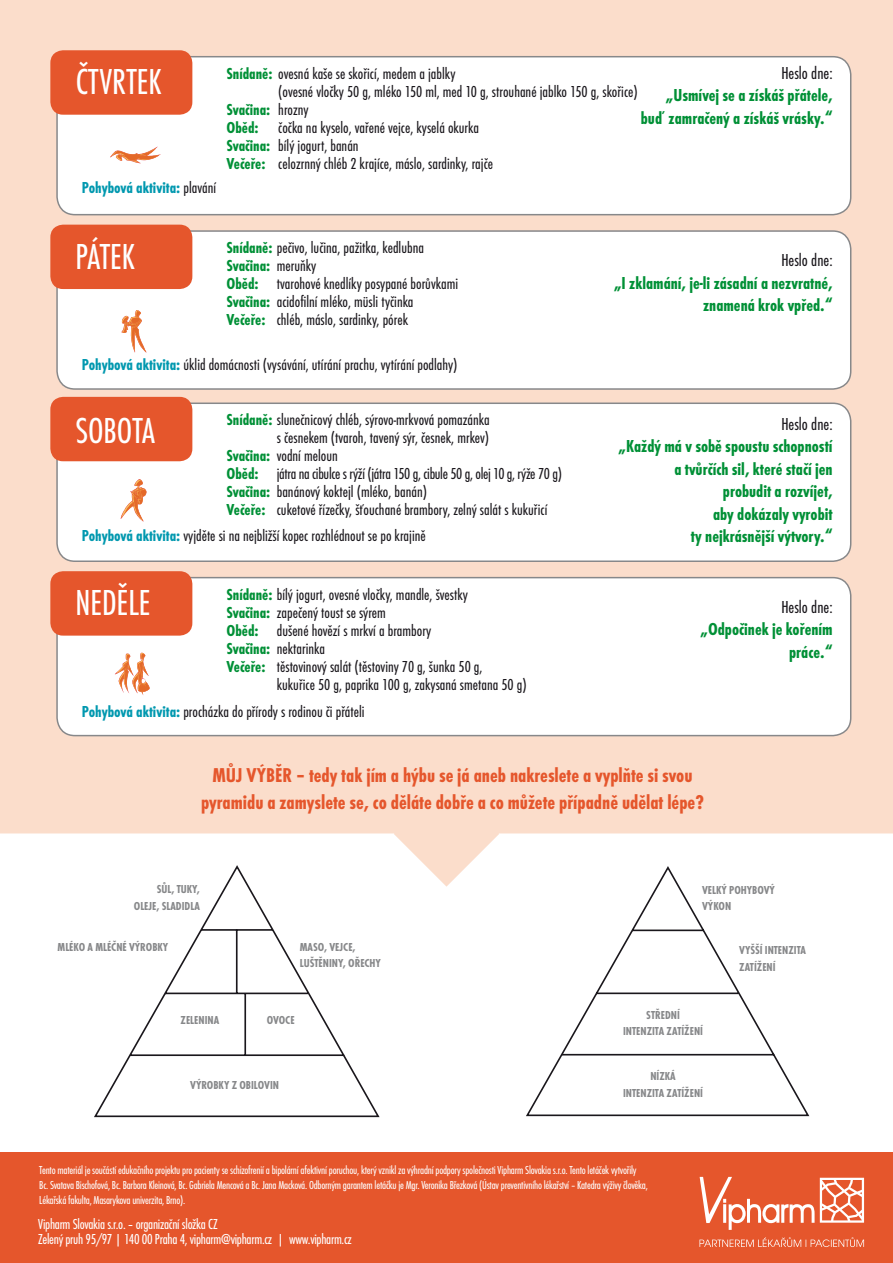
<style>
.page{position:relative;width:893px;height:1263px;background:#fbddcb}
.page>*{position:absolute;margin:0;border:0;box-sizing:border-box;transform-origin:0 0}
.t1{font:condensed 37.5px "Futura TOT";color:#fff}
.t2{font:700 condensed 20.85px/27.8px "Futura TOT";color:#e5562c;text-align:center}
.t3{font:700 condensed 18px/22.5px "Futura TOT";color:#009036;text-align:right}
.t4{font:condensed 18px "Futura TOT";color:#1a171c}
.t5{font:condensed 16.5px/18px "Futura TOT";color:#1a171c;text-align:right}
.t6{font:condensed 16.5px "Futura TOT";letter-spacing:-.02em;color:#1a171c}
.t7{font:700 condensed 16.5px "Futura TOT";color:#009036}
.t8{font:700 condensed 16.5px "Futura TOT";color:#0098af}
.t9{font:condensed 15px "Futura TOT";letter-spacing:-.02em;color:#fff}
.t10{font:condensed 12px/15px "Futura TOT";letter-spacing:-.02em;color:#fff}
.t11{font:700 condensed 12px/16.5px "Futura TOT";color:#87888a}
.s1{font-weight:400;color:#1a171c}
.s2{font-weight:700;color:#009036}
.s3{font-weight:700;color:#0098af}
</style>
<div class="page">
<div style="left:0;top:833px;width:893px;height:319px;background:#fff"></div>
<div style="left:57px;top:57px;width:794px;height:158px;background:#fff;border-radius:18px"></div>
<div style="left:56px;top:56px;width:795px;height:159px;border:2px solid #87888a;border-radius:18px"></div>
<div style="left:57px;top:403px;width:794px;height:158px;background:#fff;border-radius:18px"></div>
<div style="left:56px;top:402px;width:795px;height:160px;border:2px solid #87888a;border-radius:18px"></div>
<div style="left:57px;top:231px;width:794px;height:158px;background:#fff;border-radius:18px"></div>
<div style="left:56px;top:230px;width:795px;height:160px;border:2px solid #87888a;border-radius:18px"></div>
<div style="left:57px;top:578px;width:794px;height:158px;background:#fff;border-radius:18px"></div>
<div style="left:56px;top:577px;width:795px;height:159px;border:2px solid #87888a;border-radius:18px"></div>
<div style="left:50px;top:50px;width:142px;height:65px;background:#e5562c;border-radius:13px"></div>
<div style="left:50px;top:397px;width:142px;height:64px;background:#e5562c;border-radius:13px"></div>
<div style="left:50px;top:225px;width:142px;height:64px;background:#e5562c;border-radius:13px"></div>
<div style="left:50px;top:571px;width:142px;height:65px;background:#e5562c;border-radius:13px"></div>
<div style="left:0;top:1152px;width:893px;height:111px;background:#e5562c"></div>
<svg style="left:700px;top:1177px;width:164px;height:53px"></svg>
<svg style="left:699px;top:1237px;width:165px;height:10px"></svg>
<svg style="left:115px;top:653px;width:35px;height:42px"></svg>
<svg style="left:110px;top:146px;width:51px;height:17px"></svg>
<svg style="left:121px;top:310px;width:26px;height:43px"></svg>
<svg style="left:121px;top:479px;width:26px;height:43px"></svg>
<div style="left:93px;top:863px;width:288px;height:255px;background:#fff"></div>
<div style="left:525px;top:864px;width:286px;height:253px;background:#fff"></div>
<p class="t1" style="left:76px;top:60px;width:87px">ČTVRTEK</p>
<p class="t8" style="left:82px;top:178px;width:136px">Pohybová aktivita: <span class="s1">plavání</span></p>
<p class="t4" style="left:781px;top:63px;width:53px">Heslo dne:</p>
<p class="t3" style="left:641px;top:84px;width:193px">„Usmívej se a získáš přátele, buď zamračený a získáš vrásky.“</p>
<p class="t5" style="left:226px;top:64px;width:231px"><span class="s2">Snídaně:</span> ovesná kaše se skořicí, medem a jablky</p>
<p class="t5" style="left:278px;top:82px;width:361px">(ovesné vločky 50 g, mléko 150 ml, med 10 g, strouhané jablko 150 g, skořice)</p>
<p class="t7" style="left:226px;top:100px;width:84px">Svačina: <span class="s1">hrozny</span></p>
<p class="t5" style="left:226px;top:118px;width:254px"><span class="s2">Oběd:</span> čočka na kyselo, vařené vejce, kyselá okurka</p>
<p class="t5" style="left:226px;top:136px;width:134px"><span class="s2">Svačina:</span> bílý jogurt, banán</p>
<p class="t5" style="left:226px;top:154px;width:268px"><span class="s2">Večeře:</span> celozrnný chléb 2 krajíce, máslo, sardinky, rajče</p>
<p class="t1" style="left:75px;top:236px;width:61px">PÁTEK</p>
<p class="t5" style="left:226px;top:239px;width:199px"><span class="s2">Snídaně:</span> pečivo, lučina, pažitka, kedlubna</p>
<p class="t7" style="left:226px;top:256px;width:92px">Svačina: <span class="s1">meruňky</span></p>
<p class="t5" style="left:226px;top:275px;width:233px"><span class="s2">Oběd:</span> tvarohové knedlíky posypané borůvkami</p>
<p class="t5" style="left:226px;top:293px;width:189px"><span class="s2">Svačina:</span> acidofilní mléko, müsli tyčinka</p>
<p class="t5" style="left:226px;top:311px;width:183px"><span class="s2">Večeře:</span> chléb, máslo, sardinky, pórek</p>
<p class="t5" style="left:82px;top:356px;width:377px"><span class="s3">Pohybová aktivita:</span> úklid domácnosti (vysávání, utírání prachu, vytírání podlahy)</p>
<p class="t5" style="left:226px;top:411px;width:265px"><span class="s2">Snídaně:</span> slunečnicový chléb, sýrovo-mrkvová pomazánka s česnekem (tvaroh, tavený sýr, česnek, mrkev)</p>
<p class="t5" style="left:226px;top:447px;width:113px"><span class="s2">Svačina:</span> vodní meloun</p>
<p class="t6" style="left:226px;top:464px;width:337px"><span class="s2">Oběd:</span> játra na cibulce s rýží (játra 150 g, cibule 50 g, olej 10 g, rýže 70 g)</p>
<p class="t5" style="left:226px;top:483px;width:202px"><span class="s2">Svačina:</span> banánový koktejl (mléko, banán)</p>
<p class="t5" style="left:226px;top:501px;width:323px"><span class="s2">Večeře:</span> cuketové řízečky, šťouchané brambory, zelný salát s kukuřicí</p>
<p class="t5" style="left:82px;top:526px;width:345px"><span class="s3">Pohybová aktivita:</span> vyjděte si na nejbližší kopec rozhlédnout se po krajině</p>
<p class="t1" style="left:75px;top:409px;width:81px">SOBOTA</p>
<p class="t1" style="left:75px;top:581px;width:77px">NEDĚLE</p>
<p class="t5" style="left:226px;top:585px;width:243px"><span class="s2">Snídaně:</span> bílý jogurt, ovesné vločky, mandle, švestky</p>
<p class="t5" style="left:226px;top:603px;width:161px"><span class="s2">Svačina:</span> zapečený toust se sýrem</p>
<p class="t5" style="left:226px;top:621px;width:206px"><span class="s2">Oběd:</span> dušené hovězí s mrkví a brambory</p>
<p class="t5" style="left:226px;top:639px;width:100px"><span class="s2">Svačina:</span> nektarinka</p>
<p class="t5" style="left:277px;top:657px;width:251px;text-align:left;text-indent:-50px"><span class="s2">Večeře:</span> těstovinový salát (těstoviny 70 g, šunka 50 g,<br>kukuřice 50 g, paprika 100 g, zakysaná smetana 50 g)</p>
<p class="t5" style="left:82px;top:702px;width:284px"><span class="s3">Pohybová aktivita:</span> procházka do přírody s rodinou či přáteli</p>
<p class="t4" style="left:781px;top:250px;width:53px">Heslo dne:</p>
<p class="t3" style="left:614px;top:271px;width:220px">„I zklamání, je-li zásadní a nezvratné, znamená krok vpřed.“</p>
<p class="t4" style="left:781px;top:414px;width:53px">Heslo dne:</p>
<p class="t3" style="left:618px;top:435px;width:216px">„Každý má v sobě spoustu schopností a tvůrčích sil, které stačí jen<br>probudit a rozvíjet,<br>aby dokázaly vyrobit<br>ty nejkrásnější výtvory.“</p>
<p class="t4" style="left:781px;top:597px;width:53px">Heslo dne:</p>
<p class="t3" style="left:700px;top:618px;width:134px">„Odpočinek je kořením práce.“</p>
<p class="t2" style="left:201px;top:761px;width:504px">MŮJ VÝBĚR – tedy tak jím a hýbu se já aneb nakreslete a vyplňte si svou pyramidu a zamyslete se, co děláte dobře a co můžete případně udělat lépe?</p>
<p class="t11" style="left:134px;top:881px;width:68px;text-align:right">SŮL, TUKY,<br>OLEJE, SLADIDLA</p>
<p class="t11" style="left:58px;top:939px;width:112px">MLÉKO A MLÉČNÉ VÝROBKY</p>
<p class="t11" style="left:181px;top:1011px;width:40px">ZELENINA</p>
<p class="t11" style="left:300px;top:939px;width:83px">MASO, VEJCE,<br>LUŠTĚNINY, OŘECHY</p>
<p class="t11" style="left:267px;top:1011px;width:29px">OVOCE</p>
<p class="t11" style="left:190px;top:1077px;width:90px">VÝROBKY Z OBILOVIN</p>
<p class="t11" style="left:702px;top:881px;width:74px">VELKÝ POHYBOVÝ<br>VÝKON</p>
<p class="t11" style="left:739px;top:942px;width:68px">VYŠŠÍ INTENZITA</p>
<p class="t11" style="left:739px;top:958px;width:38px">ZATÍŽENÍ</p>
<p class="t11" style="left:623px;top:1007px;width:81px;text-align:center">STŘEDNÍ<br>INTENZITA ZATÍŽENÍ</p>
<p class="t11" style="left:623px;top:1068px;width:81px;text-align:center">NÍZKÁ<br>INTENZITA ZATÍŽENÍ</p>
<p class="t10" style="left:39px;top:1162px;width:610px">Tento materiál je součástí edukačního projektu pro pacienty se schizofrenií a bipolární afektivní poruchou, který vznikl za výhradní podpory společnosti Vipharm Slovakia s.r.o. Tento letáček vytvořily<br>Bc. Svatava Bischofová, Bc. Barbora Kleinová, Bc. Gabriela Mencová a Bc. Jana Macková. Odborným garantem letáčku je Mgr. Veronika Březková (Ústav preventivního lékařství – Katedra výživy člověka,<br>Lékařská fakulta, Masarykova univerzita, Brno).</p>
<p class="t9" style="left:38px;top:1215px;width:181px">Vipharm Slovakia s.r.o. – organizační složka CZ</p>
<p class="t9" style="left:38px;top:1230px;width:315px">Zelený pruh 95/97 | 140 00 Praha 4, vipharm@vipharm.cz | www.vipharm.cz</p>
</div>
